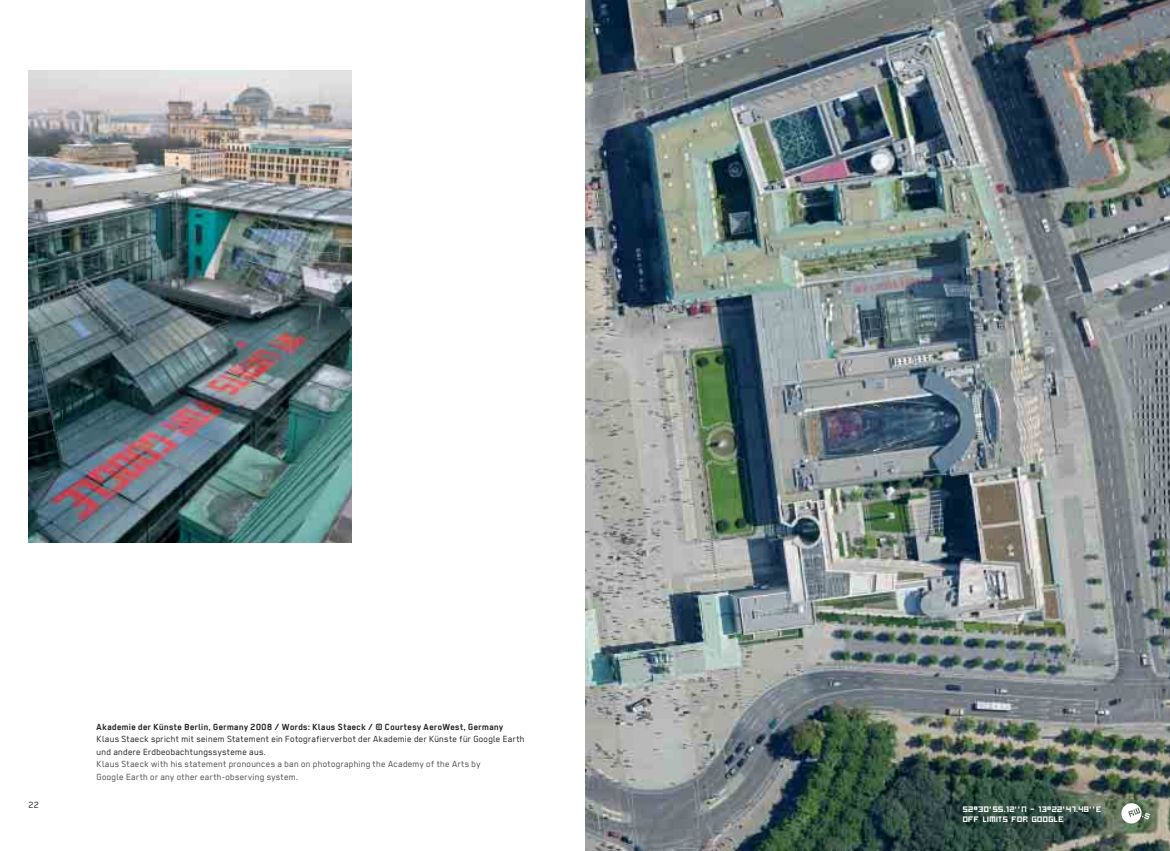
<style>
.page{position:relative;width:1170px;height:851px;background:#fff}
.page>*{position:absolute;margin:0;border:0;box-sizing:border-box;transform-origin:0 0}
.t1{font:10px/12.5px "Regular";letter-spacing:.02em;color:#231f20}
.t2{font:10px/12.5px "Regular";letter-spacing:.02em;color:#4c4c4e}
.t3{font:700 10px "Regular";letter-spacing:.015em;color:#231f20}
.t4{font:8.88px/10.5px "Hooge 0555";color:#fff}
</style>
<div class="page">
<img style="left:585px;top:0;width:584px;height:850px">
<img style="left:28px;top:71px;width:324px;height:471px">
<svg style="left:1119px;top:801px;width:31px;height:23px"></svg>
<p class="t1" style="left:28px;top:799px;width:12px">22</p>
<p class="t3" style="left:97px;top:723px;width:408px">Akademie der Künste Berlin, Germany 2008 / Words: Klaus Staeck / © Courtesy AeroWest, Germany</p>
<p class="t1" style="left:97px;top:733px;width:429px">Klaus Staeck spricht mit seinem Statement ein Fotografierverbot der Akademie der Künste für Google Earth und andere Erdbeobachtungssysteme aus.</p>
<p class="t2" style="left:97px;top:758px;width:385px">Klaus Staeck with his statement pronounces a ban on photographing the Academy of the Arts by<br>Google Earth or any other earth-observing system.</p>
<p class="t4" style="left:962px;top:804px;width:140px">52¤30‘55.12‘‘N – 13¤22‘47.48‘‘E<br>OFF LIMITS FOR GOOGLE</p>
</div>
